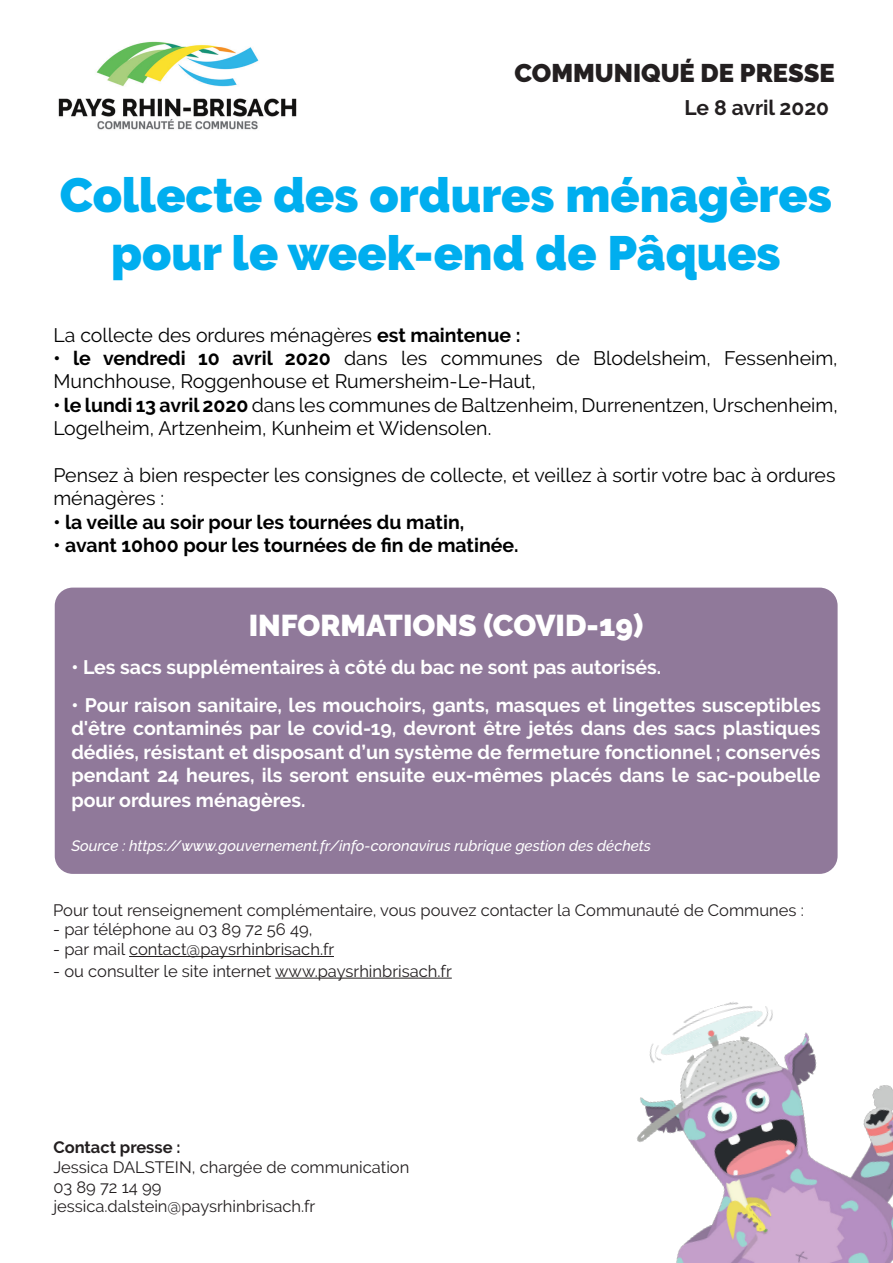
<style>
.page{position:relative;width:893px;height:1263px;background:#fff}
.page>*{position:absolute;margin:0;border:0;box-sizing:border-box;transform-origin:0 0}
.t1{font:900 48px/57.6px "Raleway";color:#00aeef;text-align:center}
.t2{font:900 30px "Raleway";color:#fff}
.t3{font:900 25.5px "Raleway";color:#231f20}
.t4{font:700 21px "Raleway";color:#231f20}
.t5{font:19.5px/23.4px "Raleway";color:#000}
.t6{font:700 19.5px/23.4px "Raleway";color:#fff;text-align:justify}
.t7{font:700 19.5px "Raleway";color:#000}
.t8{font:16.5px "Raleway";color:#231f20}
.t9{font:700 16.5px "Raleway";color:#231f20}
.t10{font:italic 500 15px "Raleway";color:#fff}
.s1{font-weight:700}
</style>
<div class="page">
<img style="left:58px;top:41px;width:239px;height:89px">
<img style="left:637px;top:1002px;width:256px;height:261px">
<div style="left:55px;top:588px;width:783px;height:286px;background:#90799a;border-radius:18px"></div>
<hr style="left:129px;top:956px;width:205px;height:1px;background:#231f20">
<hr style="left:275px;top:978px;width:177px;height:1px;background:#231f20">
<p class="t3" style="left:514px;top:58px;width:322px">COMMUNIQUÉ DE PRESSE</p>
<p class="t4" style="left:685px;top:96px;width:146px">Le 8 avril 2020</p>
<p class="t1" style="left:60px;top:167px;width:773px">Collecte des ordures ménagères pour le week-end de Pâques</p>
<p class="t5" style="left:53px;top:323px;width:469px">La collecte des ordures ménagères <span class="s1">est maintenue :</span></p>
<p class="t5" style="left:53px;top:346px;width:786px"><span class="s1">• le vendredi 10 avril 2020</span> dans les communes de Blodelsheim, Fessenheim,<br>Munchhouse, Roggenhouse et Rumersheim-Le-Haut,</p>
<p class="t5" style="left:53px;top:393px;width:786px"><span class="s1">• le lundi 13 avril 2020</span> dans les communes de Baltzenheim, Durrenentzen, Urschenheim,<br>Logelheim, Artzenheim, Kunheim et Widensolen.</p>
<p class="t5" style="left:53px;top:463px;width:784px">Pensez à bien respecter les consignes de collecte, et veillez à sortir votre bac à ordures ménagères :</p>
<p class="t7" style="left:53px;top:511px;width:412px">• la veille au soir pour les tournées du matin,</p>
<p class="t7" style="left:53px;top:534px;width:467px">• avant 10h00 pour les tournées de fin de matinée.</p>
<p class="t2" style="left:249px;top:608px;width:396px">INFORMATIONS (COVID-19)</p>
<p class="t6" style="left:71px;top:656px;width:591px">• Les sacs supplémentaires à côté du bac ne sont pas autorisés.</p>
<p class="t6" style="left:71px;top:693px;width:751px">• Pour raison sanitaire, les mouchoirs, gants, masques et lingettes susceptibles d'être contaminés par le covid-19, devront être jetés dans des sacs plastiques dédiés, résistant et disposant d’un système de fermeture fonctionnel ; conservés pendant 24 heures, ils seront ensuite eux-mêmes placés dans le sac-poubelle</p>
<p class="t6" style="left:71px;top:789px;width:236px">pour ordures ménagères.</p>
<p class="t10" style="left:71px;top:836px;width:581px">Source : https://www.gouvernement.fr/info-coronavirus rubrique gestion des déchets</p>
<p class="t8" style="left:53px;top:900px;width:752px">Pour tout renseignement complémentaire, vous pouvez contacter la Communauté de Communes :</p>
<p class="t8" style="left:53px;top:920px;width:261px">- par téléphone au 03 89 72 56 49,</p>
<p class="t8" style="left:53px;top:940px;width:283px">- par mail contact@paysrhinbrisach.fr</p>
<p class="t8" style="left:53px;top:961px;width:400px">- ou consulter le site internet www.paysrhinbrisach.fr</p>
<p class="t9" style="left:53px;top:1138px;width:129px">Contact presse :</p>
<p class="t8" style="left:53px;top:1157px;width:358px">Jessica DALSTEIN, chargée de communication</p>
<p class="t8" style="left:53px;top:1177px;width:110px">03 89 72 14 99</p>
<p class="t8" style="left:53px;top:1197px;width:264px">jessica.dalstein@paysrhinbrisach.fr</p>
</div>
